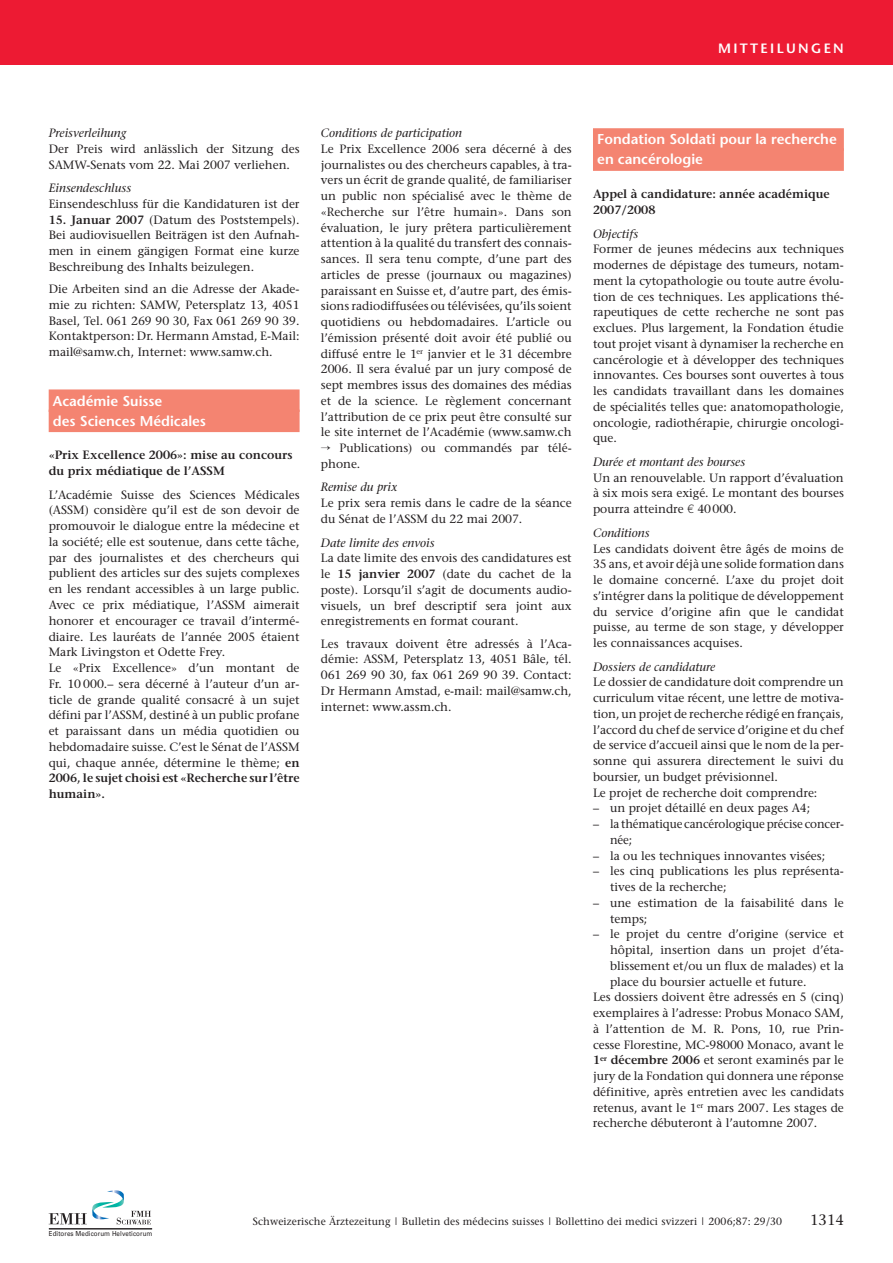
<style>
.page{position:relative;width:893px;height:1263px;background:#fff}
.page>*{position:absolute;margin:0;border:0;box-sizing:border-box;transform-origin:0 0}
.t1{font:15px "Stone Serif";color:#231f20}
.t2{font:600 14.25px/20.1px "Stone Sans";color:#fff}
.t3{font:600 13.5px "Stone Sans";letter-spacing:.17em;color:#fff}
.t4{font:12px/15.8px "Stone Serif";color:#231f20}
.t5{font:italic 12px "Stone Serif";color:#231f20}
.t6{font:600 12px/15.8px "Stone Serif";color:#231f20}
.t7{font:10.5px "Stone Serif";letter-spacing:.01em;color:#231f20}
.t8{font:6.9px "Univers";letter-spacing:.015em;color:#231f20;scale:.9 1}
.s1{font-weight:600}
.s2{font-family:"Linotype Euro Font Ato F"}
</style>
<div class="page">
<svg style="left:49px;top:1190px;width:102px;height:34px"></svg>
<hr style="left:49px;top:1228px;width:103px;height:1px;background:#231f20">
<div style="left:0;top:0;width:893px;height:64px;background:#ed1a33"></div>
<div style="left:49px;top:389px;width:251px;height:23px;background:#f48471"></div>
<div style="left:49px;top:410px;width:251px;height:22px;background:#f48471"></div>
<div style="left:593px;top:128px;width:251px;height:23px;background:#f48471"></div>
<div style="left:593px;top:148px;width:251px;height:23px;background:#f48471"></div>
<p class="t3" style="left:718px;top:42px;width:127px">MITTEILUNGEN</p>
<p class="t5" style="left:49px;top:128px;width:79px">Preisverleihung</p>
<p class="t4" style="left:49px;top:142px;width:252px">Der Preis wird anlässlich der Sitzung des<br>SAMW-Senats vom 22. Mai 2007 verliehen.</p>
<p class="t5" style="left:49px;top:183px;width:84px">Einsendeschluss</p>
<p class="t4" style="left:49px;top:197px;width:252px">Einsendeschluss für die Kandidaturen ist der</p>
<p class="t4" style="left:49px;top:213px;width:252px;text-align:justify"><span class="s1">15. Januar 2007</span> (Datum des Poststempels).<br>Bei audiovisuellen Beiträgen ist den Aufnah&shy;men in einem gängigen Format eine kurze Beschreibung des Inhalts beizulegen.</p>
<p class="t4" style="left:49px;top:282px;width:252px;text-align:justify">Die Arbeiten sind an die Adresse der Akade&shy;mie zu richten: SAMW, Petersplatz 13, 4051<br>Basel, Tel. 061 269 90 30, Fax 061 269 90 39.<br>Kontaktperson: Dr. Hermann Amstad, E-Mail: mail@samw.ch, Internet: www.samw.ch.</p>
<p class="t2" style="left:53px;top:392px;width:155px">Académie Suisse<br>des Sciences Médicales</p>
<p class="t6" style="left:49px;top:448px;width:245px">«Prix Excellence 2006»: mise au concours du prix médiatique de l’ASSM</p>
<p class="t4" style="left:49px;top:488px;width:252px">L’Académie Suisse des Sciences Médicales (ASSM) considère qu’il est de son devoir de promouvoir le dialogue entre la médecine et la société; elle est soutenue, dans cette tâche, par des journalistes et des chercheurs qui publient des articles sur des sujets complexes en les rendant accessibles à un large public.<br>Avec ce prix médiatique, l’ASSM aimerait honorer et encourager ce travail d’intermé&shy;diaire. Les lauréats de l’année 2005 étaient Mark Livingston et Odette Frey.<br>Le «Prix Excellence» d’un montant de Fr. 10 000.– sera décerné à l’auteur d’un ar&shy;ticle de grande qualité consacré à un sujet défini par l’ASSM, destiné à un public profane et paraissant dans un média quotidien ou hebdomadaire suisse. C’est le Sénat de l’ASSM qui, chaque année, détermine le thème; <span class="s1">en 2006, le sujet choisi est «Recherche sur l’être humain».</span></p>
<p class="t5" style="left:321px;top:128px;width:143px">Conditions de participation</p>
<p class="t4" style="left:321px;top:142px;width:252px">Le Prix Excellence 2006 sera décerné à des</p>
<p class="t4" style="left:321px;top:158px;width:252px">journalistes ou des chercheurs capables, à tra-</p>
<p class="t4" style="left:321px;top:173px;width:252px">vers un écrit de grande qualité, de familiariser</p>
<p class="t4" style="left:321px;top:189px;width:252px">un public non spécialisé avec le thème de</p>
<p class="t4" style="left:321px;top:205px;width:252px">«Recherche sur l’être humain». Dans son</p>
<p class="t4" style="left:321px;top:221px;width:252px">évaluation, le jury prêtera particulièrement</p>
<p class="t4" style="left:321px;top:236px;width:252px">attention à la qualité du transfert des connais-</p>
<p class="t4" style="left:321px;top:252px;width:252px">sances. Il sera tenu compte, d’une part des</p>
<p class="t4" style="left:321px;top:268px;width:252px">articles de presse (journaux ou magazines)</p>
<p class="t4" style="left:321px;top:284px;width:252px">paraissant en Suisse et, d’autre part, des émis-</p>
<p class="t4" style="left:321px;top:299px;width:252px">sions radiodiffusées ou télévisées, qu’ils soient</p>
<p class="t4" style="left:321px;top:315px;width:252px">quotidiens ou hebdomadaires. L’article ou</p>
<p class="t4" style="left:321px;top:331px;width:252px">l’émission présenté doit avoir été publié ou</p>
<p class="t4" style="left:321px;top:347px;width:252px">diffusé entre le 1<sup>er</sup> janvier et le 31 décembre</p>
<p class="t4" style="left:321px;top:362px;width:252px">2006. Il sera évalué par un jury composé de</p>
<p class="t4" style="left:321px;top:378px;width:252px">sept membres issus des domaines des médias</p>
<p class="t4" style="left:321px;top:394px;width:252px">et de la science. Le règlement concernant</p>
<p class="t4" style="left:321px;top:410px;width:252px">l’attribution de ce prix peut être consulté sur</p>
<p class="t4" style="left:321px;top:425px;width:252px">le site internet de l’Académie (www.samw.ch</p>
<p class="t4" style="left:340px;top:441px;width:234px">Publications) ou commandés par télé-</p>
<p class="t4" style="left:321px;top:457px;width:41px">phone.</p>
<p class="t5" style="left:321px;top:482px;width:78px">Remise du prix</p>
<p class="t4" style="left:321px;top:496px;width:252px">Le prix sera remis dans le cadre de la séance du Sénat de l’ASSM du 22 mai 2007.</p>
<p class="t5" style="left:321px;top:538px;width:115px">Date limite des envois</p>
<p class="t4" style="left:321px;top:551px;width:252px;text-align:justify">La date limite des envois des candidatures est le <span class="s1">15 janvier 2007</span> (date du cachet de la poste). Lorsqu’il s’agit de documents audio&shy;visuels, un bref descriptif sera joint aux enregistrements en format courant.</p>
<p class="t4" style="left:321px;top:636px;width:252px;text-align:justify">Les travaux doivent être adressés à l’Aca&shy;démie: ASSM, Petersplatz 13, 4051 Bâle, tél.<br>061 269 90 30, fax 061 269 90 39. Contact:<br>Dr Hermann Amstad, e-mail: mail@samw.ch, internet: www.assm.ch.</p>
<p class="t2" style="left:597px;top:131px;width:241px">Fondation Soldati pour la recherche en cancérologie</p>
<p class="t6" style="left:593px;top:187px;width:238px">Appel à candidature: année académique<br>2007/2008</p>
<p class="t5" style="left:593px;top:228px;width:47px">Objectifs</p>
<p class="t4" style="left:593px;top:242px;width:252px;text-align:justify">Former de jeunes médecins aux techniques modernes de dépistage des tumeurs, notam&shy;ment la cytopathologie ou toute autre évolu&shy;tion de ces techniques. Les applications thé&shy;rapeutiques de cette recherche ne sont pas exclues. Plus largement, la Fondation étudie tout projet visant à dynamiser la recherche en cancérologie et à développer des techniques innovantes. Ces bourses sont ouvertes à tous les candidats travaillant dans les domaines de spécialités telles que: anatomopathologie, oncologie, radiothérapie, chirurgie oncologi&shy;que.</p>
<p class="t5" style="left:593px;top:457px;width:154px">Durée et montant des bourses</p>
<p class="t4" style="left:593px;top:471px;width:252px;text-align:justify">Un an renouvelable. Un rapport d’évaluation à six mois sera exigé. Le montant des bourses pourra atteindre <span class="s2">Z</span> 40000.</p>
<p class="t5" style="left:593px;top:528px;width:58px">Conditions</p>
<p class="t4" style="left:593px;top:542px;width:252px;text-align:justify">Les candidats doivent être âgés de moins de 35 ans, et avoir déjà une solide formation dans le domaine concerné. L’axe du projet doit s’intégrer dans la politique de développement du service d’origine afin que le candidat puisse, au terme de son stage, y développer les connaissances acquises.</p>
<p class="t5" style="left:593px;top:662px;width:124px">Dossiers de candidature</p>
<p class="t4" style="left:593px;top:675px;width:252px">Le dossier de candidature doit comprendre un curriculum vitae récent, une lettre de motiva&shy;tion, un projet de recherche rédigé en français, l’accord du chef de service d’origine et du chef de service d’accueil ainsi que le nom de la per&shy;sonne qui assurera directement le suivi du boursier, un budget prévisionnel.<br>Le projet de recherche doit comprendre:</p>
<p class="t4" style="left:593px;top:801px;width:219px">– un projet détaillé en deux pages A4;</p>
<p class="t4" style="left:610px;top:817px;width:235px;text-indent:-17px">– la thématique cancérologique précise concer&shy;née;</p>
<p class="t4" style="left:593px;top:849px;width:234px">– la ou les techniques innovantes visées;</p>
<p class="t4" style="left:610px;top:864px;width:235px;text-indent:-17px">– les cinq publications les plus représenta&shy;tives de la recherche;</p>
<p class="t4" style="left:610px;top:896px;width:235px;text-indent:-17px">– une estimation de la faisabilité dans le temps;</p>
<p class="t4" style="left:593px;top:927px;width:252px">– le projet du centre d’origine (service et</p>
<p class="t4" style="left:610px;top:943px;width:235px">hôpital, insertion dans un projet d’éta-</p>
<p class="t4" style="left:610px;top:959px;width:235px">blissement et/ou un flux de malades) et la</p>
<p class="t4" style="left:610px;top:975px;width:198px">place du boursier actuelle et future.</p>
<p class="t4" style="left:593px;top:990px;width:252px">Les dossiers doivent être adressés en 5 (cinq)</p>
<p class="t4" style="left:593px;top:1006px;width:252px">exemplaires à l’adresse: Probus Monaco SAM,</p>
<p class="t4" style="left:593px;top:1022px;width:252px">à l’attention de M. R. Pons, 10, rue Prin-</p>
<p class="t4" style="left:593px;top:1038px;width:252px">cesse Florestine, MC-98000 Monaco, avant le</p>
<p class="t4" style="left:593px;top:1053px;width:252px"><span class="s1">1</span><sup>er</sup> <span class="s1">décembre 2006</span> et seront examinés par le</p>
<p class="t4" style="left:593px;top:1069px;width:252px">jury de la Fondation qui donnera une réponse</p>
<p class="t4" style="left:593px;top:1085px;width:252px">définitive, après entretien avec les candidats</p>
<p class="t4" style="left:593px;top:1101px;width:252px">retenus, avant le 1<sup>er</sup> mars 2007. Les stages de</p>
<p class="t4" style="left:593px;top:1116px;width:226px">recherche débuteront à l’automne 2007.</p>
<p class="t8" style="left:49px;top:1229px;width:117px">Editores Medicorum Helveticorum</p>
<p class="t7" style="left:253px;top:1217px;width:531px">Schweizerische Ärztezeitung | Bulletin des médecins suisses | Bollettino dei medici svizzeri | 2006;87: 29/30</p>
<p class="t1" style="left:810px;top:1213px;width:35px">1314</p>
</div>
